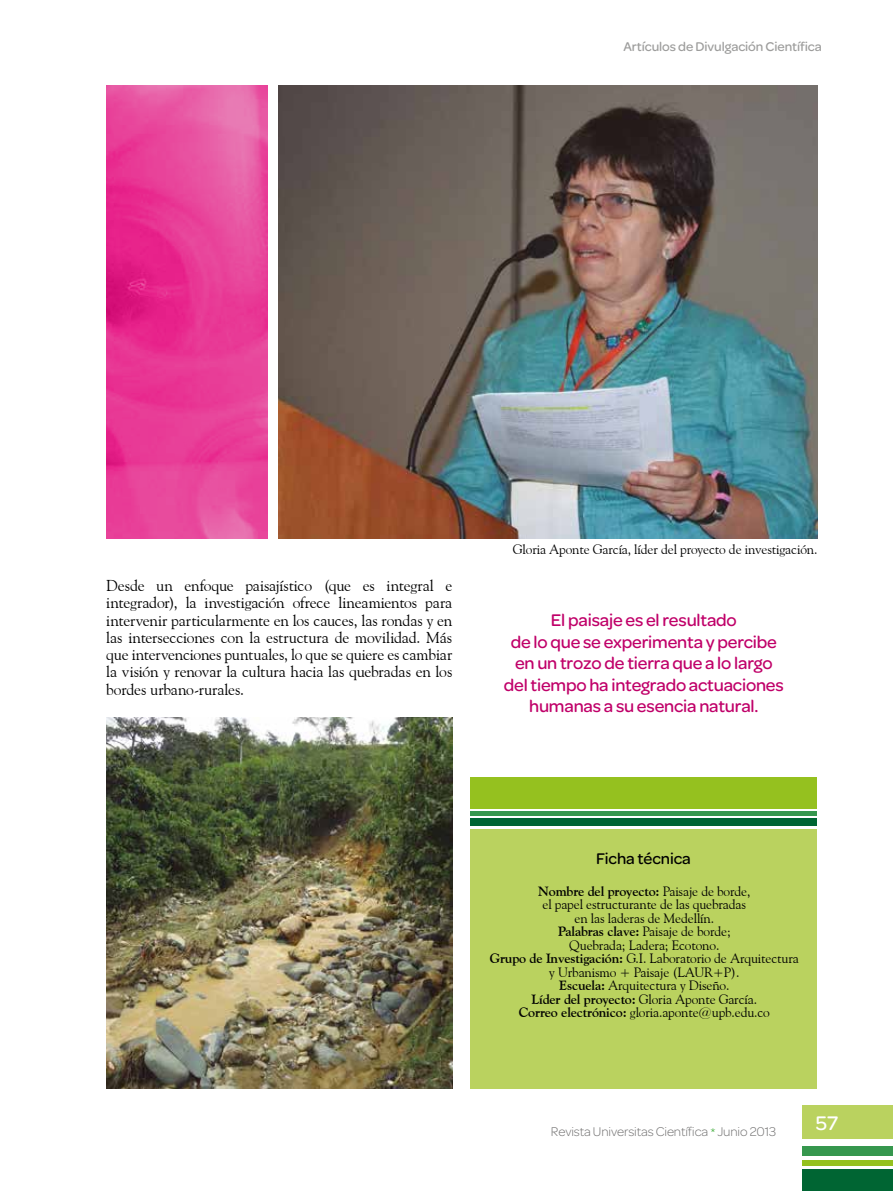
<style>
.page{position:relative;width:893px;height:1191px;background:#fff}
.page>*{position:absolute;margin:0;border:0;box-sizing:border-box;transform-origin:0 0}
.t1{font:500 21px "Omnes";color:#fff}
.t2{font:500 18px/21.6px "Omnes";letter-spacing:-.01em;color:#c00069;text-align:center}
.t3{font:500 16.5px "Omnes";letter-spacing:-.005em;color:#000}
.t4{font:15.75px/17.2px "Goudy Old Style BT";letter-spacing:-.01em;color:#000;text-align:justify}
.t5{font:13.5px/13.5px "Goudy Old Style BT";letter-spacing:-.01em;color:#000;text-align:center}
.t6{font:300 13.5px "Omnes";letter-spacing:-.01em;color:#706f6f}
.t7{font:500 13.5px "Omnes";letter-spacing:-.005em;color:#9d9d9c}
.s1{font-weight:700}
.s2{color:#3aaa35}
</style>
<div class="page">
<div style="left:802px;top:1146px;width:91px;height:10px;background:#36974e"></div>
<div style="left:802px;top:1169px;width:91px;height:22px;background:#006533"></div>
<div style="left:802px;top:1160px;width:91px;height:5px;background:#95c11f"></div>
<div style="left:802px;top:1105px;width:91px;height:34px;background:#bad25f"></div>
<div style="left:470px;top:829px;width:346px;height:260px;background:#bad25f"></div>
<div style="left:470px;top:818px;width:346px;height:7px;background:#006533"></div>
<div style="left:470px;top:777px;width:346px;height:31px;background:#95c11f"></div>
<hr style="left:470px;top:811px;width:346px;height:4px;background:#36974e">
<img style="left:279px;top:85px;width:538px;height:453px">
<img style="left:106px;top:717px;width:346px;height:372px">
<img style="left:106px;top:85px;width:162px;height:453px">
<p class="t7" style="left:623px;top:39px;width:200px">Artículos de Divulgación Científica</p>
<p class="t4" style="left:106px;top:577px;width:348px">Desde un enfoque paisajístico (que es integral e integrador), la investigación ofrece lineamientos para intervenir particularmente en los cauces, las rondas y en las intersecciones con la estructura de movilidad. Más que intervenciones puntuales, lo que se quiere es cambiar la visión y renovar la cultura hacia las quebradas en los bordes urbano-rurales.</p>
<p class="t5" style="left:513px;top:542px;width:306px">Gloria Aponte García, líder del proyecto de investigación.</p>
<h2 class="t2" style="left:504px;top:609px;width:281px">El paisaje es el resultado<br>de lo que se experimenta y percibe en un trozo de tierra que a lo largo del tiempo ha integrado actuaciones humanas a su esencia natural.</h2>
<p class="t3" style="left:596px;top:849px;width:96px">Ficha técnica</p>
<p class="t5" style="left:490px;top:884px;width:311px"><span class="s1">Nombre del proyecto:</span> Paisaje de borde,<br>el papel estructurante de las quebradas<br>en las laderas de Medellín.<br><span class="s1">Palabras clave:</span> Paisaje de borde;<br>Quebrada; Ladera; Ecotono.<br><span class="s1">Grupo de Investigación:</span> G.I. Laboratorio de Arquitectura y Urbanismo + Paisaje (LAUR+P).<br><span class="s1">Escuela:</span> Arquitectura y Diseño.<br><span class="s1">Líder del proyecto:</span> Gloria Aponte García.<br><span class="s1">Correo electrónico:</span> gloria.aponte@upb.edu.co</p>
<p class="t6" style="left:551px;top:1123px;width:227px">Revista Universitas Científica <span class="s2">*</span> Junio 2013</p>
<h1 class="t1" style="left:816px;top:1111px;width:24px">57</h1>
</div>
